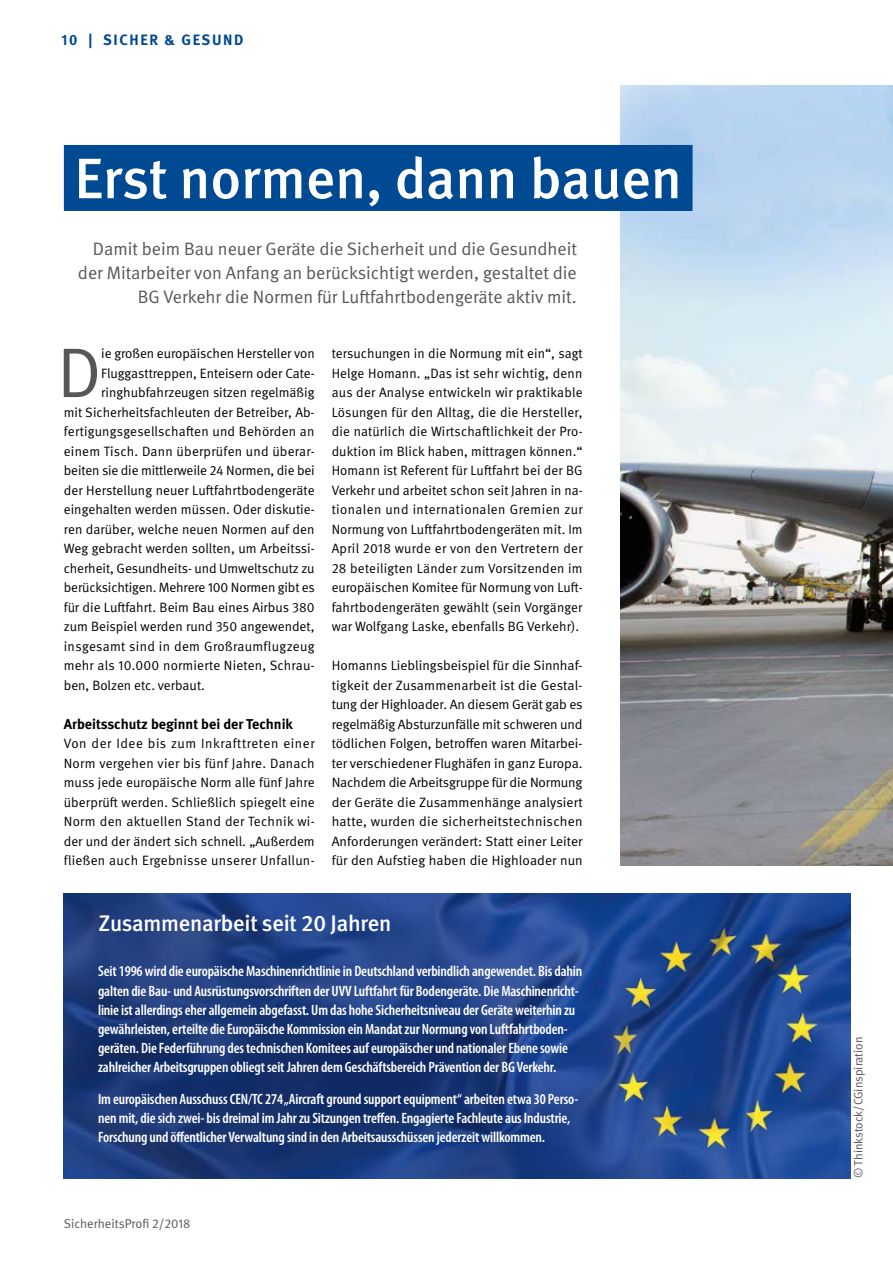
<style>
.page{position:relative;width:893px;height:1263px;background:#fff}
.page>*{position:absolute;margin:0;border:0;box-sizing:border-box;transform-origin:0 0}
.t1{font:70.35px "DGUV Meta";color:#585757}
.t2{font:500 57px "DGUV Meta";color:#fff}
.t3{font:500 22.5px "DGUV Meta";letter-spacing:-.01em;color:#fff}
.t4{font:18px/24px "DGUV Meta";color:#585757;text-align:right}
.t5{font:600 condensed 15px/19px "Myriad Pro";letter-spacing:-.01em;color:#fff}
.t6{font:700 15px "DGUV Meta";letter-spacing:.11em;color:#004a93}
.t7{font:700 14.25px "DGUV Meta";color:#000}
.t8{font:13.5px/19.5px "DGUV Meta";color:#000;text-align:justify}
.t9{font:13.5px "DGUV Meta";letter-spacing:.02em;color:#000}
.t10{font:13.5px "DGUV Meta";letter-spacing:.025em;color:#000}
.t11{font:12.75px "DGUV Meta";color:#585757}
.t12{font:12px "DGUV Meta";color:#585757}
</style>
<div class="page">
<img style="left:621px;top:85px;width:272px;height:780px">
<div style="left:64px;top:145px;width:629px;height:66px;background:#004a93"></div>
<img style="left:64px;top:893px;width:786px;height:285px">
<p class="t6" style="left:62px;top:31px;width:183px">10 | SICHER &amp; GESUND</p>
<h2 class="t2" style="left:74px;top:145px;width:609px">Erst normen, dann bauen</h2>
<h3 class="t4" style="left:78px;top:237px;width:500px">Damit beim Bau neuer Geräte die Sicherheit und die Gesundheit der Mitarbeiter von Anfang an berücksichtigt werden, gestaltet die<br>BG Verkehr die Normen für Luftfahrtbodengeräte aktiv mit.</h3>
<h1 class="t1" style="left:57px;top:332px;width:45px">D</h1>
<p class="t8" style="left:101px;top:344px;width:215px">ie großen europäischen Hersteller von</p>
<p class="t8" style="left:101px;top:363px;width:215px">Fluggasttreppen, Enteisern oder Cate-</p>
<p class="t8" style="left:101px;top:383px;width:215px">ringhubfahrzeugen sitzen regelmäßig</p>
<p class="t8" style="left:64px;top:402px;width:252px">mit Sicherheitsfachleuten der Betreiber, Ab-</p>
<p class="t8" style="left:64px;top:422px;width:252px">fertigungsgesellschaften und Behörden an</p>
<p class="t9" style="left:64px;top:443px;width:252px">einem Tisch. Dann überprüfen und überar-</p>
<p class="t8" style="left:64px;top:461px;width:253px">beiten sie die mittlerweile 24 Normen, die bei</p>
<p class="t8" style="left:64px;top:480px;width:252px">der Herstellung neuer Luftfahrtbodengeräte</p>
<p class="t8" style="left:64px;top:500px;width:252px">eingehalten werden müssen. Oder diskutie-</p>
<p class="t8" style="left:64px;top:519px;width:252px">ren darüber, welche neuen Normen auf den</p>
<p class="t8" style="left:64px;top:539px;width:252px">Weg gebracht werden sollten, um Arbeitssi-</p>
<p class="t8" style="left:64px;top:558px;width:252px">cherheit, Gesundheits- und Umweltschutz zu</p>
<p class="t8" style="left:64px;top:578px;width:253px">berücksichtigen. Mehrere 100 Normen gibt es</p>
<p class="t8" style="left:64px;top:597px;width:252px">für die Luftfahrt. Beim Bau eines Airbus 380</p>
<p class="t8" style="left:64px;top:617px;width:252px">zum Beispiel werden rund 350 angewendet,</p>
<p class="t10" style="left:64px;top:638px;width:252px">insgesamt sind in dem Großraumflugzeug</p>
<p class="t8" style="left:64px;top:656px;width:252px">mehr als 10.000 normierte Nieten, Schrau-</p>
<p class="t8" style="left:64px;top:675px;width:143px">ben, Bolzen etc. verbaut.</p>
<p class="t7" style="left:64px;top:715px;width:231px">Arbeitsschutz beginnt bei der Technik</p>
<p class="t8" style="left:64px;top:734px;width:252px">Von der Idee bis zum Inkrafttreten einer Norm vergehen vier bis fünf Jahre. Danach muss jede europäische Norm alle fünf Jahre überprüft werden. Schließlich spiegelt eine Norm den aktuellen Stand der Technik wi&shy;der und der ändert sich schnell. „Außerdem fließen auch Ergebnisse unserer Unfallun-</p>
<p class="t8" style="left:332px;top:344px;width:253px">tersuchungen in die Normung mit ein“, sagt Helge Homann. „Das ist sehr wichtig, denn aus der Analyse entwickeln wir praktikable Lösungen für den Alltag, die die Hersteller, die natürlich die Wirtschaftlichkeit der Pro&shy;duktion im Blick haben, mittragen können.“ Homann ist Referent für Luftfahrt bei der BG Verkehr und arbeitet schon seit Jahren in na&shy;tionalen und internationalen Gremien zur Normung von Luftfahrtbodengeräten mit. Im April 2018 wurde er von den Vertretern der 28 beteiligten Länder zum Vorsitzenden im europäischen Komitee für Normung von Luft&shy;fahrtbodengeräten gewählt (sein Vorgänger war Wolfgang Laske, ebenfalls BG Verkehr).</p>
<p class="t8" style="left:332px;top:656px;width:253px">Homanns Lieblingsbeispiel für die Sinnhaf&shy;tigkeit der Zusammenarbeit ist die Gestal&shy;tung der Highloader. An diesem Gerät gab es regelmäßig Absturzunfälle mit schweren und tödlichen Folgen, betroffen waren Mitarbei&shy;ter verschiedener Flughäfen in ganz Europa.<br>Nachdem die Arbeitsgruppe für die Normung der Geräte die Zusammenhänge analysiert hatte, wurden die sicherheitstechnischen Anforderungen verändert: Statt einer Leiter für den Aufstieg haben die Highloader nun</p>
<h3 class="t3" style="left:99px;top:910px;width:294px">Zusammenarbeit seit 20 Jahren</h3>
<p class="t5" style="left:98px;top:962px;width:486px">Seit 1996 wird die europäische Maschinenrichtlinie in Deutschland verbindlich angewendet. Bis dahin galten die Bau- und Ausrüstungsvorschriften der UVV Luftfahrt für Bodengeräte. Die Maschinenricht&shy;linie ist allerdings eher allgemein abgefasst. Um das hohe Sicherheitsniveau der Geräte weiterhin zu gewährleisten, erteilte die Europäische Kommission ein Mandat zur Normung von Luftfahrtboden&shy;geräten. Die Federführung des technischen Komitees auf europäischer und nationaler Ebene sowie zahlreicher Arbeitsgruppen obliegt seit Jahren dem Geschäftsbereich Prävention der BG Verkehr.</p>
<p class="t5" style="left:98px;top:1089px;width:482px">Im europäischen Ausschuss CEN/TC 274 „Aircraft ground support equipment“ arbeiten etwa 30 Perso&shy;nen mit, die sich zwei- bis dreimal im Jahr zu Sitzungen treffen. Engagierte Fachleute aus Industrie,<br>Forschung und öffentlicher Verwaltung sind in den Arbeitsausschüssen jederzeit willkommen.</p>
<p class="t11" style="left:64px;top:1216px;width:128px">SicherheitsProfi 2/2018</p>
<p class="t12" style="left:851px;top:1178px;width:143px;rotate:-90deg">© Thinkstock/CGinspiration</p>
</div>
